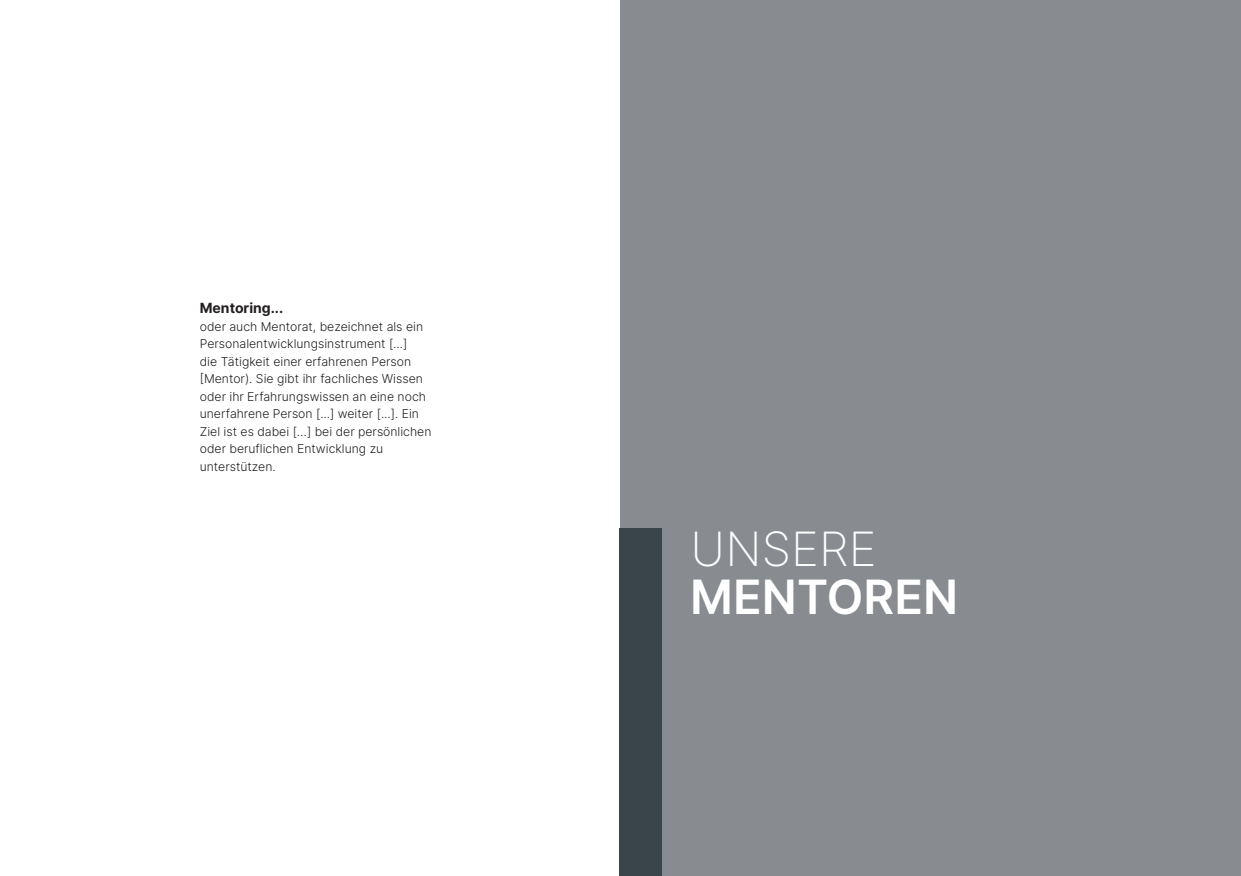
<style>
.page{position:relative;width:1241px;height:876px;background:#fff}
.page>*{position:absolute;margin:0;border:0;box-sizing:border-box;transform-origin:0 0}
.t1{font:600 47.25px "Inter";color:#fff}
.t2{font:200 47.25px "Inter";color:#fff}
.t3{font:700 14px "Inter";color:#231f20}
.t4{font:300 12.25px/17.5px "Inter";color:#231f20}
</style>
<div class="page">
<div style="left:620px;top:0;width:620px;height:876px;background:#888c91"></div>
<div style="left:619px;top:528px;width:43px;height:348px;background:#394549"></div>
<p class="t3" style="left:200px;top:298px;width:85px">Mentoring...</p>
<p class="t4" style="left:200px;top:317px;width:233px">oder auch Mentorat, bezeichnet als ein Personalentwicklungsinstrument [...]<br>die Tätigkeit einer erfahrenen Person [Mentor). Sie gibt ihr fachliches Wissen oder ihr Erfahrungswissen an eine noch unerfahrene Person [...] weiter [...]. Ein Ziel ist es dabei […] bei der persönlichen oder beruflichen Entwicklung zu unterstützen.</p>
<h1 class="t2" style="left:690px;top:514px;width:188px">UNSERE</h1>
<h1 class="t1" style="left:690px;top:562px;width:269px">MENTOREN</h1>
</div>
